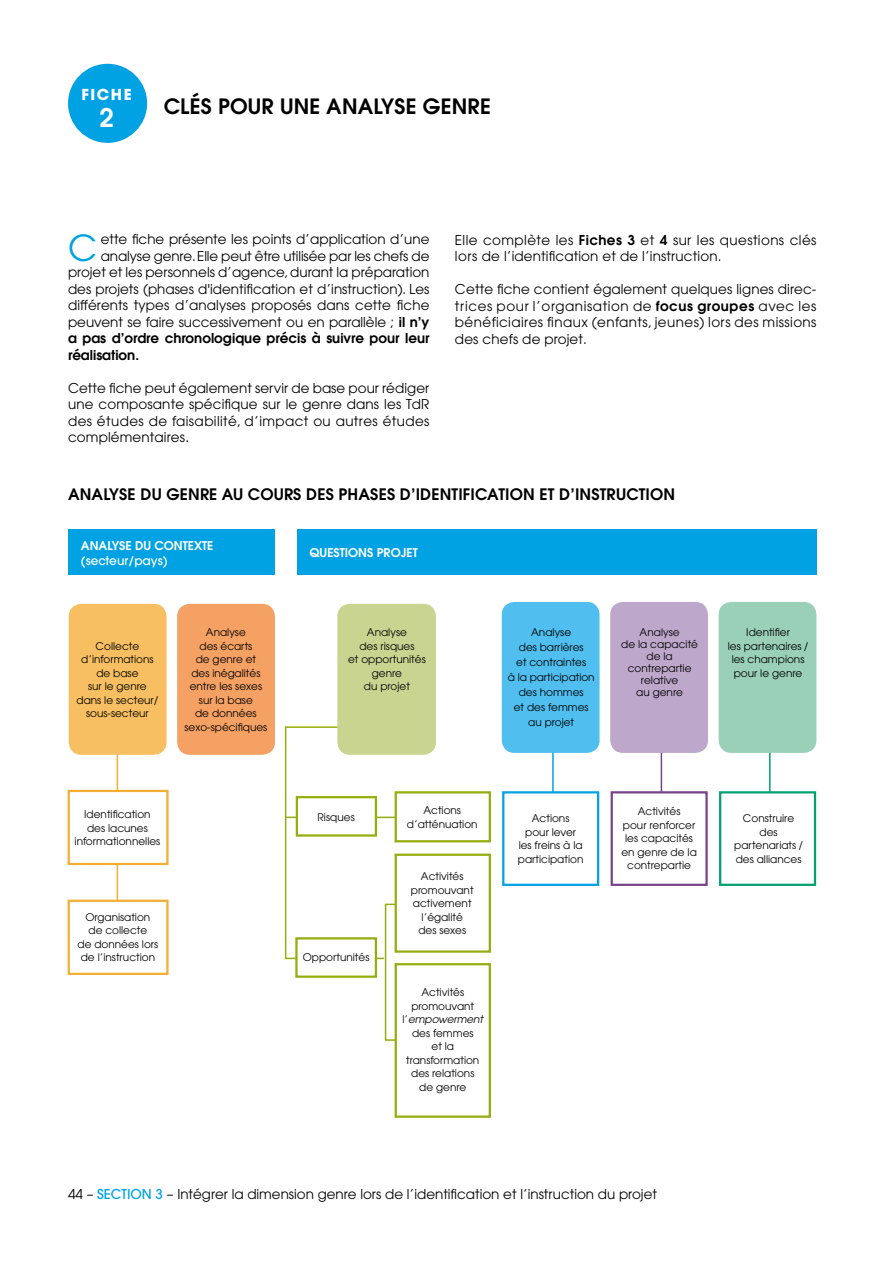
<style>
.page{position:relative;width:893px;height:1263px;background:#fff}
.page>*{position:absolute;margin:0;border:0;box-sizing:border-box;transform-origin:0 0}
.t1{font:35.85px "Avant Garde";color:#00a2e3}
.t2{font:600 25.5px "Avant Garde";color:#fff}
.t3{font:600 21px "Avant Garde";letter-spacing:.01em;color:#000}
.t4{font:600 15.75px "Avant Garde";letter-spacing:.01em;color:#000}
.t5{font:700 15px "Avant Garde";letter-spacing:.1em;color:#fff}
.t6{font:13.5px/16.5px "Avant Garde";color:#000;text-align:justify}
.t7{font:13.5px/16.5px "Avant Garde";letter-spacing:.03em;color:#000}
.t8{font:600 13.5px "Avant Garde";color:#000}
.t9{font:600 12px "Avant Garde";color:#fff}
.t10{font:500 12px "Avant Garde";color:#fff}
.t11{font:10.5px/13.5px "Avant Garde";color:#000;text-align:center}
.s1{font-weight:600}
.s2{font-style:italic}
.s3{font-weight:500;color:#00a2e3}
</style>
<div class="page">
<div style="left:68px;top:64px;width:79px;height:79px;background:#00a2e3;border-radius:50%"></div>
<div style="left:68px;top:529px;width:206px;height:46px;background:#00a2e3"></div>
<div style="left:297px;top:529px;width:519px;height:46px;background:#00a2e3"></div>
<hr style="left:117px;top:746px;width:1px;height:167px;background:#f4ae32">
<div style="left:69px;top:604px;width:98px;height:151px;background:#f7bf62;border-radius:13px"></div>
<div style="left:177px;top:604px;width:98px;height:151px;background:#f5a164;border-radius:13px"></div>
<svg style="left:284px;top:726px;width:130px;height:315px"></svg>
<hr style="left:769px;top:752px;width:2px;height:45px;background:#00a070">
<hr style="left:661px;top:752px;width:1px;height:45px;background:#784489">
<hr style="left:552px;top:752px;width:2px;height:45px;background:#00a2e3">
<div style="left:68px;top:790px;width:101px;height:75px;background:#fff;border:2px solid #f4ae32"></div>
<div style="left:68px;top:900px;width:101px;height:75px;background:#fff;border:2px solid #f4ae32"></div>
<div style="left:395px;top:791px;width:96px;height:51px;background:#fff;border:2px solid #95ad0d"></div>
<div style="left:395px;top:854px;width:96px;height:99px;background:#fff;border:2px solid #95ad0d"></div>
<div style="left:395px;top:963px;width:96px;height:155px;background:#fff;border:2px solid #95ad0d"></div>
<div style="left:719px;top:791px;width:97px;height:95px;background:#fff;border:2px solid #00a070"></div>
<div style="left:611px;top:791px;width:97px;height:95px;background:#fff;border:2px solid #784489"></div>
<div style="left:502px;top:791px;width:97px;height:95px;background:#fff;border:2px solid #00a2e3"></div>
<div style="left:296px;top:796px;width:81px;height:41px;background:#fff;border:2px solid #95ad0d"></div>
<div style="left:295px;top:937px;width:82px;height:41px;background:#fff;border:2px solid #95ad0d"></div>
<div style="left:337px;top:604px;width:99px;height:151px;background:#cad491;border-radius:13px"></div>
<div style="left:719px;top:602px;width:97px;height:151px;background:#9ad0b8;border-radius:13px"></div>
<div style="left:610px;top:602px;width:98px;height:151px;background:#bda7cb;border-radius:13px"></div>
<div style="left:502px;top:602px;width:98px;height:151px;background:#50beee;border-radius:13px"></div>
<h3 class="t5" style="left:81px;top:85px;width:52px">FICHE</h3>
<h2 class="t2" style="left:99px;top:101px;width:16px">2</h2>
<h3 class="t3" style="left:164px;top:92px;width:329px">CLÉS POUR UNE ANALYSE GENRE</h3>
<h1 class="t1" style="left:68px;top:227px;width:31px">C</h1>
<p class="t6" style="left:101px;top:231px;width:330px">ette fiche présente les points d’application d’une</p>
<p class="t6" style="left:101px;top:248px;width:330px">analyse genre. Elle peut être utilisée par les chefs de</p>
<p class="t6" style="left:68px;top:264px;width:363px">projet et les personnels d’agence, durant la préparation</p>
<p class="t6" style="left:68px;top:281px;width:363px">des projets (phases d'identification et d’instruction). Les</p>
<p class="t6" style="left:68px;top:297px;width:363px">différents types d’analyses proposés dans cette fiche</p>
<p class="t6" style="left:68px;top:314px;width:363px">peuvent se faire successivement ou en parallèle ; <span class="s1">il n’y</span></p>
<p class="t8" style="left:68px;top:330px;width:363px">a pas d’ordre chronologique précis à suivre pour leur</p>
<p class="t8" style="left:68px;top:346px;width:73px">réalisation.</p>
<p class="t6" style="left:68px;top:380px;width:363px">Cette fiche peut également servir de base pour rédiger une composante spécifique sur le genre dans les TdR des études de faisabilité, d’impact ou autres études complémentaires.</p>
<p class="t7" style="left:455px;top:231px;width:363px">Elle complète les <span class="s1">Fiches 3</span> et <span class="s1">4</span> sur les questions clés lors de l’identification et de l’instruction.</p>
<p class="t6" style="left:455px;top:281px;width:363px">Cette fiche contient également quelques lignes direc&shy;trices pour l’organisation de <span class="s1">focus groupes</span> avec les bénéficiaires finaux (enfants, jeunes) lors des missions des chefs de projet.</p>
<h3 class="t4" style="left:68px;top:483px;width:609px">ANALYSE DU GENRE AU COURS DES PHASES D’IDENTIFICATION ET D’INSTRUCTION</h3>
<p class="t9" style="left:81px;top:537px;width:134px">ANALYSE DU CONTEXTE</p>
<p class="t10" style="left:81px;top:553px;width:88px">(secteur/pays)</p>
<p class="t11" style="left:77px;top:639px;width:83px">Collecte d’informations de base<br>sur le genre dans le secteur/ sous-secteur</p>
<p class="t11" style="left:184px;top:626px;width:84px">Analyse<br>des écarts<br>de genre et<br>des inégalités entre les sexes sur la base<br>de données sexo-spécifiques</p>
<p class="t11" style="left:75px;top:808px;width:87px">Identification des lacunes informationnelles</p>
<p class="t11" style="left:77px;top:910px;width:82px">Organisation de collecte<br>de données lors de l’instruction</p>
<p class="t9" style="left:310px;top:545px;width:110px">QUESTIONS PROJET</p>
<p class="t11" style="left:348px;top:625px;width:79px">Analyse<br>des risques<br>et opportunités genre<br>du projet</p>
<p class="t11" style="left:728px;top:625px;width:82px">Identifier<br>les partenaires / les champions pour le genre</p>
<p class="t11" style="left:621px;top:626px;width:78px;line-height:12px">Analyse<br>de la capacité de la contrepartie relative<br>au genre</p>
<p class="t11" style="left:508px;top:625px;width:88px;line-height:15px">Analyse<br>des barrières<br>et contraintes<br>à la participation des hommes<br>et des femmes au projet</p>
<p class="t11" style="left:317px;top:811px;width:39px">Risques</p>
<p class="t11" style="left:303px;top:950px;width:68px">Opportunités</p>
<p class="t11" style="left:407px;top:803px;width:72px">Actions d’atténuation</p>
<p class="t11" style="left:411px;top:870px;width:64px">Activités promouvant activement l’égalité<br>des sexes</p>
<p class="t11" style="left:403px;top:986px;width:82px">Activités promouvant l’<span class="s2">empowerment </span>des femmes<br>et la transformation des relations<br>de genre</p>
<p class="t11" style="left:621px;top:805px;width:77px">Activités<br>pour renforcer les capacités en genre de la contrepartie</p>
<p class="t11" style="left:518px;top:812px;width:67px">Actions<br>pour lever les freins à la participation</p>
<p class="t11" style="left:734px;top:812px;width:70px">Construire des partenariats / des alliances</p>
<p class="t6" style="left:68px;top:1186px;width:590px">44 – <span class="s3">SECTION 3</span> – Intégrer la dimension genre lors de l’identification et l’instruction du projet</p>
</div>
